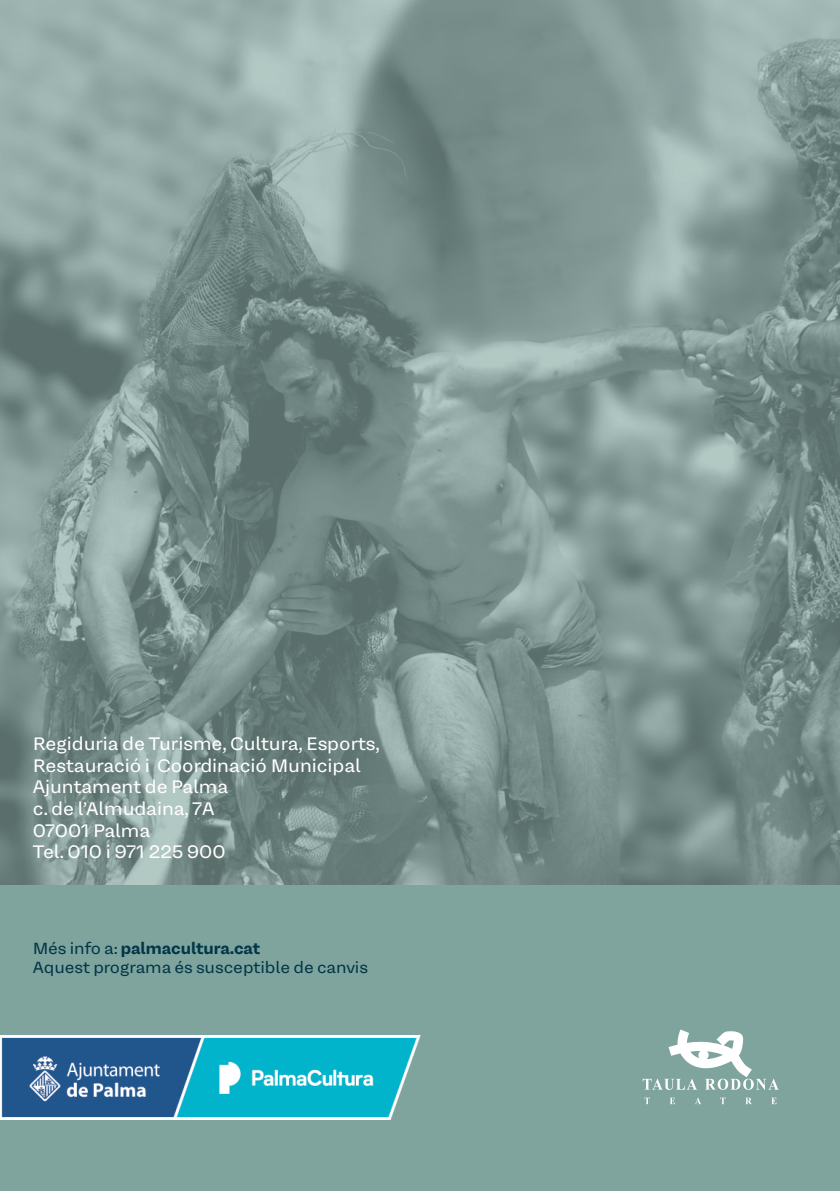
<style>
.page{position:relative;width:840px;height:1191px;background:#fff}
.page>*{position:absolute;margin:0;border:0;box-sizing:border-box;transform-origin:0 0}
.t1{font:18px/21.6px "Mena Grotesk";color:#fff}
.t2{font:16px "Mena Grotesk";color:#023748}
.t3{font:700 16px "Mena Grotesk";color:#023748}
.s1{font-weight:400}
</style>
<div class="page">
<div style="left:0;top:0;width:839px;height:1191px;background:#7fa49d"></div>
<img style="left:0;top:0;width:839px;height:884px">
<img style="left:0;top:1035px;width:421px;height:85px">
<svg style="left:642px;top:1029px;width:136px;height:75px"></svg>
<p class="t1" style="left:33px;top:732px;width:348px">Regiduria de Turisme, Cultura, Esports,<br>Restauració i Coordinació Municipal</p>
<p class="t1" style="left:33px;top:776px;width:197px">Ajuntament de Palma</p>
<p class="t1" style="left:33px;top:797px;width:183px">c. de l’Almudaina, 7A</p>
<p class="t1" style="left:33px;top:819px;width:119px">07001 Palma</p>
<p class="t1" style="left:33px;top:840px;width:194px">Tel. 010 i 971 225 900</p>
<p class="t3" style="left:33px;top:937px;width:229px"><span class="s1">Més info a:</span> palmacultura.cat</p>
<p class="t2" style="left:33px;top:956px;width:336px">Aquest programa és susceptible de canvis</p>
</div>
